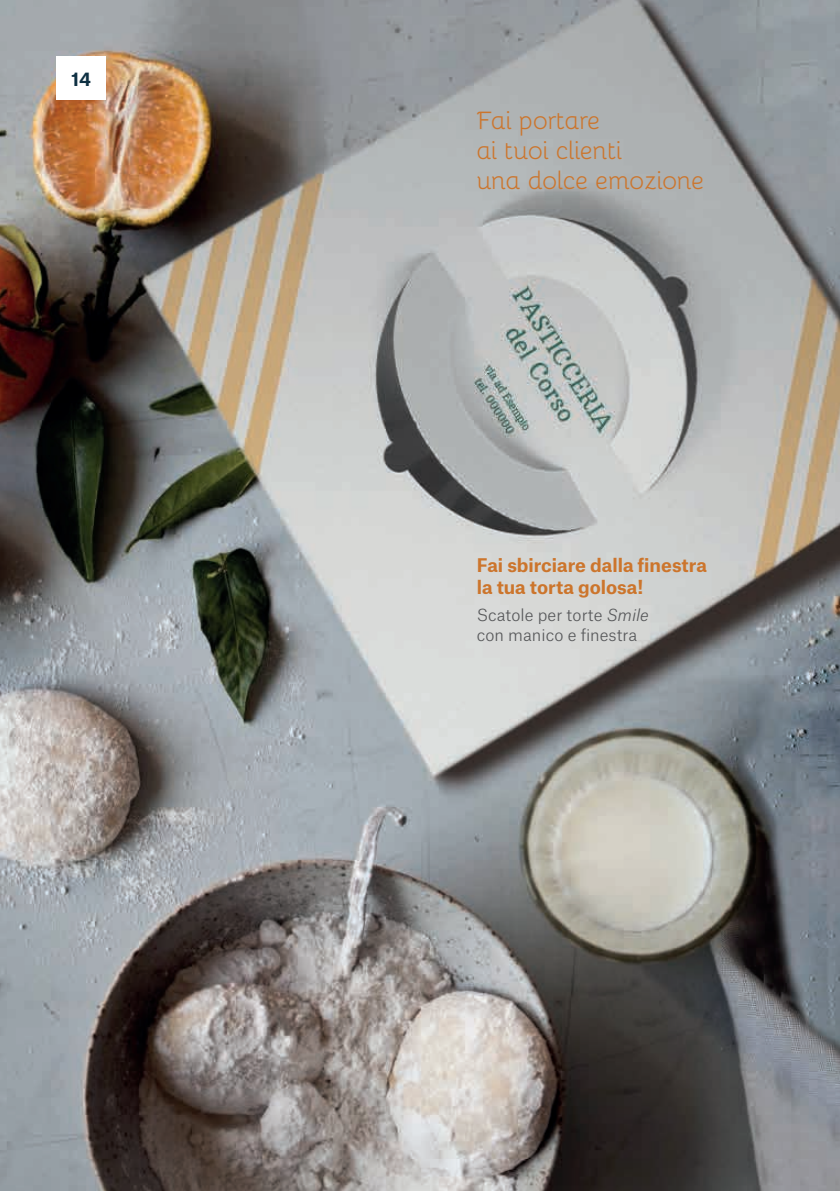
<style>
.page{position:relative;width:840px;height:1191px;background:#fff}
.page>*{position:absolute;margin:0;border:0;box-sizing:border-box;transform-origin:0 0}
.t1{font:25.4px/30.4px "Bellota";letter-spacing:-.02em;color:#cc752c}
.t2{font:700 18px/22px "Atlas Grotesk";color:#cc752c}
.t3{font:700 18px "Atlas Grotesk";color:#0f3143}
.t4{font:300 16px/20px "Atlas Grotesk";color:#57585a}
.s1{font-style:italic}
</style>
<div class="page">
<img style="left:0;top:0;width:839px;height:1191px">
<div style="left:57px;top:57px;width:49px;height:43px;background:#fff"></div>
<p class="t3" style="left:71px;top:64px;width:21px">14</p>
<h1 class="t1" style="left:476px;top:103px;width:229px">Fai portare<br>ai tuoi clienti<br>una dolce emozione</h1>
<p class="t2" style="left:476px;top:552px;width:231px">Fai sbirciare dalla finestra la tua torta golosa!</p>
<p class="t4" style="left:476px;top:603px;width:173px">Scatole per torte <span class="s1">Smile </span>con manico e finestra</p>
</div>
